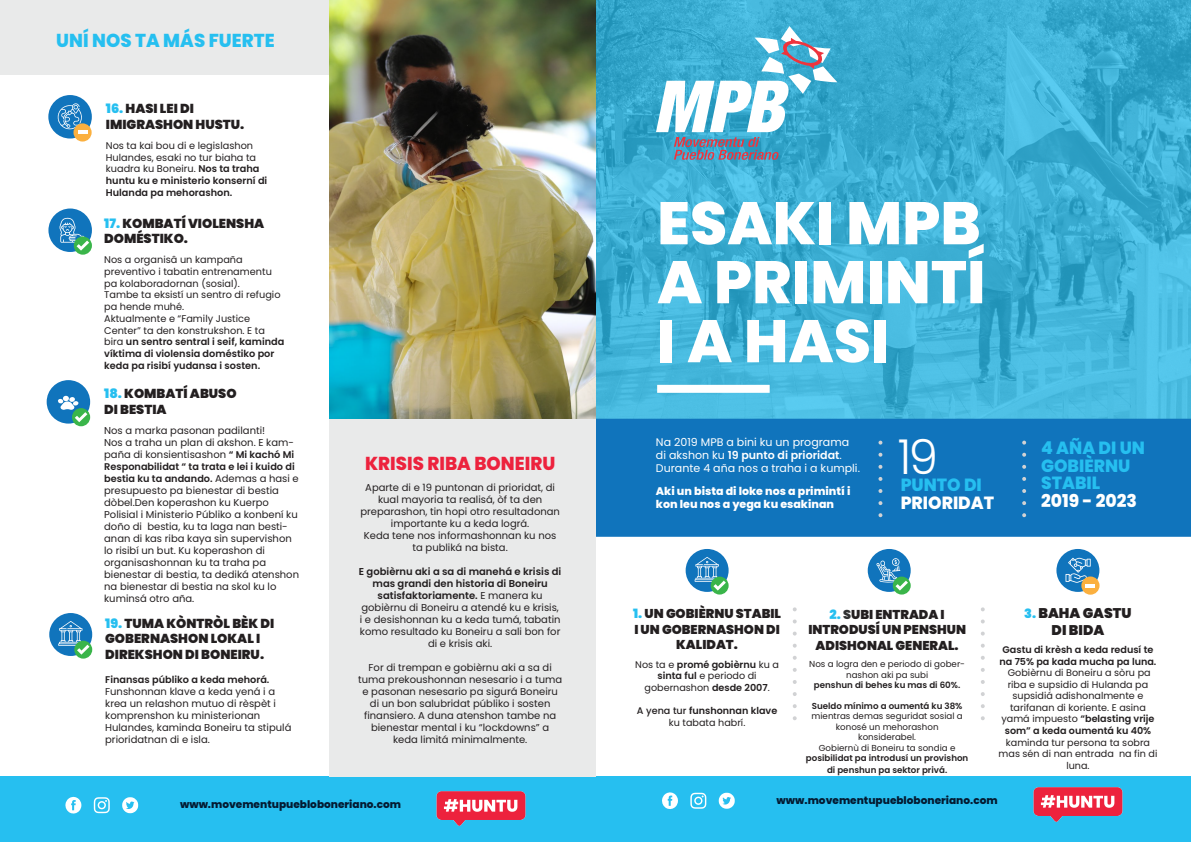
<style>
.page{position:relative;width:1191px;height:842px;background:#fff}
.page>*{position:absolute;margin:0;border:0;box-sizing:border-box;transform-origin:0 0}
.t1{font:800 60px/59px "Poppins";color:#fff;text-align:justify}
.t2{font:300 48.2px "Poppins";color:#fff}
.t3{font:800 18.7px "Poppins";color:#ed223d}
.t4{font:800 18.7px "Poppins";color:#26bff0}
.t5{font:800 17.7px/17.7px "Poppins";color:#26bff0}
.t6{font:800 17.7px "Poppins";color:#fff}
.t7{font:900 14px/16.8px "Poppins";color:#231f20;text-align:center}
.t8{font:900 13px/15.6px "Poppins";color:#231f20}
.t9{font:900 12.8px/15.4px "Poppins";color:#231f20;text-align:center}
.t10{font:11px/13.3px "Poppins";color:#fff}
.t11{font:800 11px/13.3px "Poppins";color:#fff}
.t12{font:800 10.5px "Poppins";color:#041b32}
.t13{font:10px/12px "Poppins";color:#231f20}
.t14{font:9.7px/11.7px "Poppins";color:#231f20}
.t15{font:600 9.7px/12px "Poppins";color:#231f20}
.t16{font:9.6px/11.5px "Poppins";color:#231f20;text-align:center}
.t17{font:600 9.6px/11.5px "Poppins";color:#231f20;text-align:center}
.t18{font:8.7px/10.4px "Poppins";color:#231f20;text-align:center}
.t19{font:600 8.7px/11.5px "Poppins";color:#231f20;text-align:center}
.s1{color:#26bff0}
.s2{font-weight:600}
.s3{font-weight:600;font-size:9.7px}
.s4{font-weight:400;font-size:10px}
.s5{font-weight:500}
.s6{font-weight:400}
.s7{color:#313232}
.s8{font-size:12.8px;color:#26bff0}
</style>
<div class="page">
<svg style="left:596px;top:0;width:595px;height:419px;background:#3eb0d6"></svg>
<div style="left:595px;top:419px;width:596px;height:118px;background:#1074bc"></div>
<div style="left:657px;top:385px;width:112px;height:8px;background:#fff"></div>
<div style="left:0;top:777px;width:1191px;height:65px;background:#26bff0"></div>
<svg style="left:793px;top:609px;width:3px;height:111px"></svg>
<svg style="left:690px;top:793px;width:16px;height:16px"></svg>
<svg style="left:662px;top:792px;width:16px;height:17px"></svg>
<svg style="left:718px;top:793px;width:16px;height:16px"></svg>
<img style="left:1033px;top:787px;width:90px;height:35px">
<svg style="left:656px;top:26px;width:181px;height:134px"></svg>
<svg style="left:94px;top:797px;width:16px;height:16px"></svg>
<svg style="left:65px;top:797px;width:16px;height:17px"></svg>
<svg style="left:122px;top:797px;width:16px;height:16px"></svg>
<img style="left:436px;top:791px;width:90px;height:35px">
<svg style="left:981px;top:609px;width:3px;height:111px"></svg>
<svg style="left:1022px;top:443px;width:4px;height:76px"></svg>
<svg style="left:878px;top:443px;width:4px;height:76px"></svg>
<div style="left:685px;top:549px;width:43px;height:43px;background:#1074bc;border-radius:50%"></div>
<div style="left:710px;top:577px;width:18px;height:17px;background:#3ab54a;border-radius:9px"></div>
<svg style="left:694px;top:557px;width:32px;height:33px"></svg>
<div style="left:867px;top:549px;width:43px;height:43px;background:#1074bc;border-radius:50%"></div>
<div style="left:892px;top:577px;width:18px;height:17px;background:#3ab54a;border-radius:9px"></div>
<svg style="left:876px;top:558px;width:32px;height:32px"></svg>
<div style="left:1056px;top:549px;width:43px;height:43px;background:#1074bc;border-radius:50%"></div>
<svg style="left:1081px;top:576px;width:18px;height:19px"></svg>
<svg style="left:1065px;top:558px;width:30px;height:29px"></svg>
<div style="left:48px;top:95px;width:44px;height:44px;background:#1074bc;border-radius:50%"></div>
<svg style="left:73px;top:123px;width:19px;height:19px"></svg>
<svg style="left:57px;top:103px;width:31px;height:34px"></svg>
<div style="left:48px;top:208px;width:44px;height:44px;background:#1074bc;border-radius:50%"></div>
<svg style="left:74px;top:236px;width:18px;height:19px"></svg>
<svg style="left:59px;top:218px;width:30px;height:33px"></svg>
<div style="left:47px;top:380px;width:43px;height:44px;background:#1074bc;border-radius:50%"></div>
<div style="left:72px;top:408px;width:18px;height:18px;background:#3ab54a;border-radius:9px"></div>
<svg style="left:58px;top:395px;width:29px;height:27px"></svg>
<div style="left:329px;top:389px;width:266px;height:388px;background:#e9eaea"></div>
<div style="left:0;top:0;width:329px;height:75px;background:#e9eaea"></div>
<img style="left:329px;top:0;width:267px;height:419px">
<div style="left:49px;top:613px;width:43px;height:43px;background:#1074bc;border-radius:50%"></div>
<svg style="left:74px;top:641px;width:18px;height:18px"></svg>
<svg style="left:58px;top:621px;width:31px;height:34px"></svg>
<h3 class="t4" style="left:56px;top:29px;width:220px">UNÍ NOS TA MÁS FUERTE</h3>
<h3 class="t8" style="left:106px;top:101px;width:140px"><span class="s1">16.</span> HASI LEI DI<br>IMIGRASHON HUSTU.</h3>
<p class="t14" style="left:106px;top:140px;width:163px">Nos ta kai bou di e legislashon<br>Hulandes, esaki no tur biaha ta kuadra ku Boneiru. <span class="s2">Nos ta traha huntu ku e ministerio konserní di<br>Hulanda pa mehorashon.</span></p>
<h3 class="t8" style="left:104px;top:215px;width:162px"><span class="s1">17.</span> KOMBATÍ VIOLENSHA<br>DOMÉSTIKO.</h3>
<p class="t14" style="left:104px;top:254px;width:182px">Nos a organisâ un kampaña preventivo i tabatin entrenamentu pa kolaboradornan (sosial).<br>Tambe ta eksistí un sentro di refugio pa hende muhé.<br>Aktualmente e “Family Justice<br>Center” ta den konstrukshon. E ta bira <span class="s2">un sentro sentral i seif, kaminda víktima di violensia doméstiko por keda pa risibí yudansa i sosten.</span></p>
<h3 class="t8" style="left:104px;top:386px;width:134px"><span class="s1">18.</span> KOMBATÍ ABUSO<br>DI BESTIA</h3>
<p class="t13" style="left:104px;top:425px;width:192px">Nos a marka pasonan padilanti!<br>Nos a traha un plan di akshon. E kam&shy;paña di konsientisashon <span class="s3">“ Mi kachó Mi</span></p>
<p class="t15" style="left:104px;top:461px;width:196px">Responabilidat “ ta trata e lei i kuido di bestia ku ta andando. <span class="s4">Ademas a hasi e</span></p>
<p class="t13" style="left:104px;top:484px;width:196px">presupuesto pa bienestar di bestia dòbel.Den koperashon ku Kuerpo Polisial i Ministerio Públiko a konbení ku doño di bestia, ku ta laga nan besti&shy;anan di kas riba kaya sin supervishon lo risibí un but. Ku koperashon di organisashonnan ku ta traha pa bienestar di bestia, ta dediká atenshon na bienestar di bestia na skol ku lo kuminsá otro aña.</p>
<h3 class="t8" style="left:105px;top:615px;width:171px"><span class="s1">19.</span> TUMA KÒNTRÒL BÈK DI<br>GOBERNASHON LOKAL I<br>DIREKSHON DI BONEIRU.</h3>
<p class="t15" style="left:105px;top:674px;width:166px">Finansas públiko a keda mehorá.</p>
<p class="t13" style="left:105px;top:686px;width:188px">Funshonnan klave a keda yená i a krea un relashon mutuo di rèspèt i komprenshon ku ministerionan<br>Hulandes, kaminda Boneiru ta stipulá prioridatnan di e isla.</p>
<h3 class="t3" style="left:365px;top:452px;width:192px">KRISIS RIBA BONEIRU</h3>
<p class="t13" style="left:360px;top:482px;width:201px;text-align:center">Aparte di e 19 puntonan di prioridat, di kual mayoria ta realisá, òf ta den preparashon, tin hopi otro resultadonan importante ku a keda lográ.<br>Keda tene nos informashonnan ku nos ta publiká na bista.</p>
<p class="t13" style="left:359px;top:566px;width:204px;text-align:center"><span class="s2">E gobièrnu aki a sa di manehá e krisis di mas grandi den historia di Boneiru satisfaktoriamente.</span> E manera ku gobièrnu di Boneiru a atendé ku e krisis, i e desishonnan ku a keda tumá, tabatin komo resultado ku Boneiru a sali bon for di e krisis aki.</p>
<p class="t13" style="left:358px;top:662px;width:205px;text-align:center">For di trempan e gobièrnu aki a sa di tuma prekoushonnan nesesario i a tuma e pasonan nesesario pa sigurá Boneiru di un bon salubridat públiko i sosten finansiero. A duna atenshon tambe na bienestar mental i ku “lockdowns” a keda limitá minimalmente.</p>
<h1 class="t1" style="left:657px;top:194px;width:330px">ESAKI MPB A PRIMINTÍ I A HASI</h1>
<p class="t10" style="left:656px;top:435px;width:205px">Na 2019 MPB a bini ku un programa di akshon ku <span class="s2">19 punto di prioridat</span>.<br>Durante 4 aña nos a traha i a kumpli.</p>
<p class="t11" style="left:656px;top:484px;width:196px">Aki un bista di loke nos a primintí i kon leu nos a yega ku esakinan</p>
<h2 class="t2" style="left:898px;top:429px;width:42px">19</h2>
<h3 class="t5" style="left:900px;top:476px;width:83px">PUNTO DI</h3>
<h3 class="t6" style="left:900px;top:492px;width:95px">PRIORIDAT</h3>
<h3 class="t5" style="left:1041px;top:439px;width:105px">4 AÑA DI UN<br>GOBIÈRNU<br>STABIL</h3>
<h3 class="t6" style="left:1041px;top:490px;width:97px">2019 - 2023</h3>
<p class="t9" style="left:633px;top:606px;width:149px"><span class="s1">1.</span> UN GOBIÈRNU STABIL<br>I UN GOBERNASHON DI<br>KALIDAT.</p>
<p class="t16" style="left:635px;top:659px;width:145px">Nos ta e <span class="s2">promé gobièrnu</span> ku a <span class="s2">sinta ful</span> e periodo di gobernashon <span class="s2">desde 2007</span>.</p>
<p class="t17" style="left:637px;top:705px;width:142px"><span class="s5">A yena tur</span> funshonnan klave <span class="s6">ku tabata habrí.</span></p>
<p class="t9" style="left:808px;top:607px;width:159px"><span class="s1">2.</span> <span class="s7">S</span>UBI ENTRADA I<br>INTRODUSÍ UN PENSHUN<br>ADISHONAL GENERAL.</p>
<p class="t18" style="left:809px;top:659px;width:157px">Nos a logra den e periodo di gober&shy;nashon aki pa subi</p>
<p class="t19" style="left:814px;top:679px;width:148px">penshun di behes ku mas di 60%.</p>
<p class="t19" style="left:811px;top:700px;width:152px">Sueldo mínimo a oumentá ku 38%</p>
<p class="t18" style="left:811px;top:711px;width:153px">mientras demas seguridat sosial a konosé un mehorashon konsiderabel.<br>Gobiernù di Boneiru ta sondia e</p>
<p class="t19" style="left:806px;top:752px;width:164px">posibilidat pa introdusí un provishon di penshun pa sektor privá.</p>
<h3 class="t7" style="left:1024px;top:604px;width:109px"><span class="s8">3.</span> BAHA GASTU<br>DI BIDA</h3>
<p class="t17" style="left:999px;top:644px;width:158px">Gastu di krèsh a keda redusí te na 75% pa kada mucha pa luna.</p>
<p class="t16" style="left:1001px;top:667px;width:155px">Gobièrnu di Boneiru a sòru pa riba e supsidio di Hulanda pa supsidiá adishonalmente e tarifanan di koriente. E asina yamá impuesto <span class="s2">“belasting vrije som” a keda oumentá ku 40%</span></p>
<p class="t16" style="left:998px;top:736px;width:160px">kaminda tur persona ta sobra mas sén di nan entrada na fin di luna.</p>
<p class="t12" style="left:180px;top:798px;width:223px">www.movementupuebloboneriano.com</p>
<p class="t12" style="left:776px;top:794px;width:223px">www.movementupuebloboneriano.com</p>
</div>
